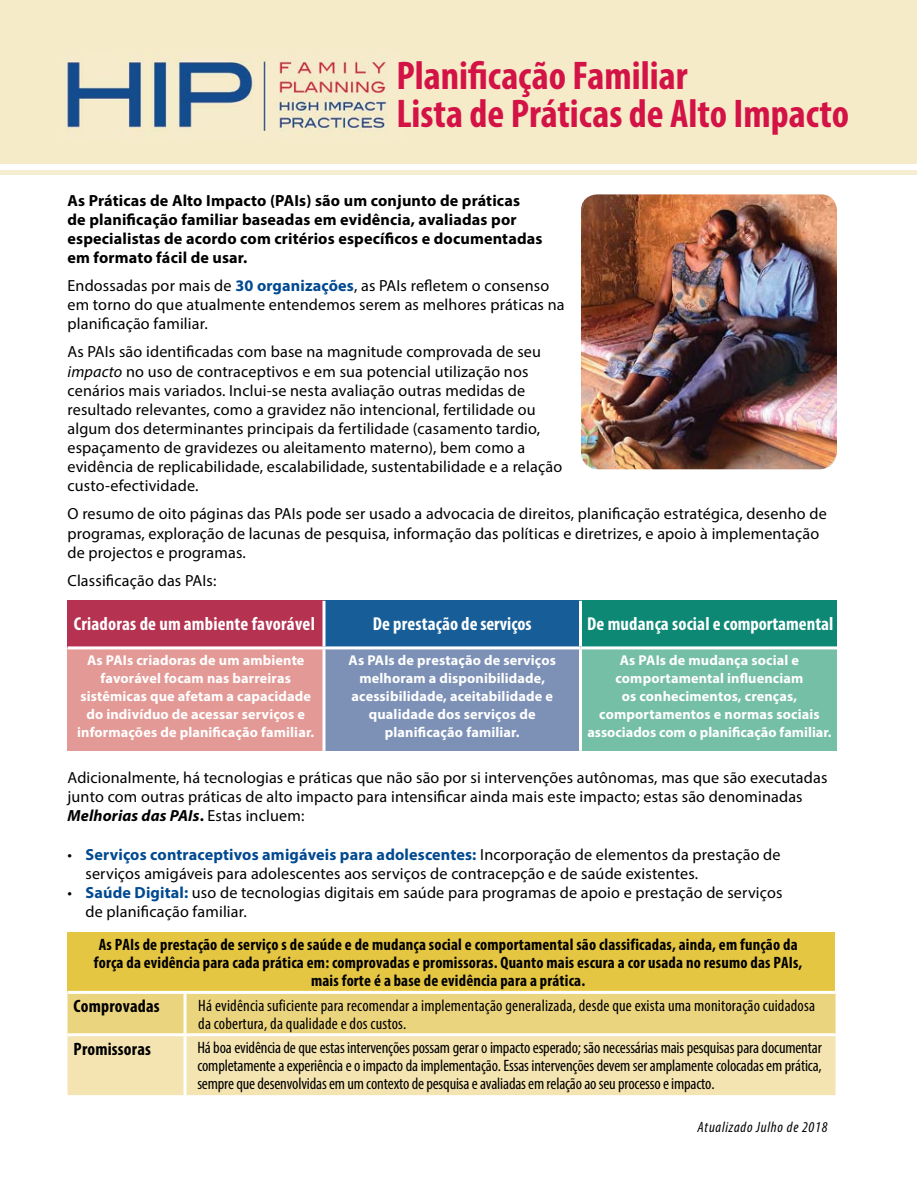
<style>
.page{position:relative;width:918px;height:1188px;background:#fff}
.page>*{position:absolute;margin:0;border:0;box-sizing:border-box;transform-origin:0 0}
.t1{font:700 condensed 40.2px/38.2px "Myriad Pro";color:#d31245}
.t2{font:700 condensed 18.75px "Myriad Pro";letter-spacing:.01em;color:#fff}
.t3{font:700 condensed 18px "Myriad Pro";letter-spacing:.01em;color:#000}
.t4{font:condensed 16.5px/18px "Myriad Pro";letter-spacing:.01em;color:#000}
.t5{font:700 condensed 16.5px/18px "Myriad Pro";letter-spacing:.01em;color:#000;text-align:center}
.t6{font:16.2px/19px "Myriad Pro";letter-spacing:.01em;color:#000}
.t7{font:700 16.2px/19px "Myriad Pro";letter-spacing:.01em;color:#000}
.t8{font:italic condensed 15px "Myriad Pro";letter-spacing:.05em;color:#000}
.t9{font:700 14.25px/18px "Myriad Pro";letter-spacing:.01em;color:#fff;text-align:center}
.s1{font-weight:700;color:#004990}
.s2{font-style:italic}
.s3{font-weight:700;font-style:italic}
.s4{font-weight:700}
</style>
<div class="page">
<div style="left:0;top:1px;width:916px;height:163px;background:#f6ebc9"></div>
<img style="left:63px;top:54px;width:324px;height:84px">
<div style="left:0;top:170px;width:916px;height:5px;background:#f6eed3"></div>
<div style="left:68px;top:601px;width:256px;height:47px;background:#b53251"></div>
<div style="left:324px;top:601px;width:256px;height:47px;background:#175d97"></div>
<div style="left:580px;top:601px;width:257px;height:47px;background:#0d8875"></div>
<div style="left:68px;top:648px;width:256px;height:103px;background:#e39a96"></div>
<div style="left:324px;top:648px;width:256px;height:103px;background:#7d91b7"></div>
<div style="left:580px;top:648px;width:257px;height:103px;background:#75bfa6"></div>
<svg style="left:322px;top:601px;width:4px;height:45px"></svg>
<hr style="left:579px;top:601px;width:3px;height:45px;background:#fff">
<hr style="left:68px;top:646px;width:256px;height:3px;background:#fff">
<hr style="left:324px;top:646px;width:256px;height:3px;background:#fff">
<svg style="left:322px;top:649px;width:4px;height:102px"></svg>
<hr style="left:580px;top:646px;width:257px;height:3px;background:#fff">
<hr style="left:579px;top:649px;width:3px;height:102px;background:#fff">
<div style="left:68px;top:932px;width:768px;height:60px;background:#e4c642"></div>
<div style="left:68px;top:994px;width:768px;height:39px;background:#ebd47e"></div>
<div style="left:68px;top:1036px;width:768px;height:59px;background:#f3e4b1"></div>
<hr style="left:68px;top:991px;width:117px;height:3px;background:#fff">
<hr style="left:185px;top:991px;width:651px;height:3px;background:#fff">
<hr style="left:184px;top:994px;width:3px;height:39px;background:#fff">
<hr style="left:184px;top:1036px;width:3px;height:59px;background:#fff">
<img style="left:581px;top:194px;width:256px;height:275px">
<h1 class="t1" style="left:396px;top:56px;width:454px">Planificação Familiar<br>Lista de Práticas de Alto Impacto</h1>
<p class="t7" style="left:68px;top:190px;width:476px">As Práticas de Alto Impacto (PAIs) são um conjunto de práticas de planificação familiar baseadas em evidência, avaliadas por especialistas de acordo com critérios específicos e documentadas em formato fácil de usar.</p>
<p class="t6" style="left:68px;top:276px;width:499px">Endossadas por mais de <span class="s1">30 organizações</span>, as PAIs refletem o consenso em torno do que atualmente entendemos serem as melhores práticas na planificação familiar.</p>
<p class="t6" style="left:68px;top:342px;width:496px">As PAIs são identificadas com base na magnitude comprovada de seu <span class="s2">impacto</span> no uso de contraceptivos e em sua potencial utilização nos cenários mais variados. Inclui-se nesta avaliação outras medidas de resultado relevantes, como a gravidez não intencional, fertilidade ou algum dos determinantes principais da fertilidade (casamento tardio, espaçamento de gravidezes ou aleitamento materno), bem como a evidência de replicabilidade, escalabilidade, sustentabilidade e a relação custo-efectividade.</p>
<p class="t6" style="left:68px;top:504px;width:761px">O resumo de oito páginas das PAIs pode ser usado a advocacia de direitos, planificação estratégica, desenho de programas, exploração de lacunas de pesquisa, informação das políticas e diretrizes, e apoio à implementação de projectos e programas.</p>
<p class="t6" style="left:68px;top:571px;width:150px">Classificação das PAIs:</p>
<p class="t2" style="left:74px;top:612px;width:242px">Criadoras de umambiente favorável</p>
<p class="t2" style="left:373px;top:612px;width:160px">De prestação de serviços</p>
<p class="t2" style="left:587px;top:612px;width:248px">De mudança social e comportamental</p>
<p class="t9" style="left:77px;top:651px;width:239px">As PAIs criadoras de um ambiente favorável focam nas barreiras sistêmicas que afetam a capacidade do indivíduo de acessar serviços e informações de planificação familiar.</p>
<p class="t9" style="left:349px;top:651px;width:209px">As PAIs de prestação de serviços melhoram a disponibilidade, acessibilidade, aceitabilidade e qualidade dos serviços de planificação familiar.</p>
<p class="t9" style="left:587px;top:651px;width:246px">As PAIs de mudança social e comportamental influenciam<br>os conhecimentos, crenças, comportamentos e normas sociais associados com o planificação familiar.</p>
<p class="t6" style="left:68px;top:768px;width:761px">Adicionalmente, há tecnologias e práticas que não são por si intervenções autônomas, mas que são executadas junto com outras práticas de alto impacto para intensificar ainda mais este impacto; estas são denominadas<br><span class="s3">Melhorias das PAIs</span><span class="s4">.</span> Estas incluem:</p>
<p class="t6" style="left:85px;top:844px;width:697px;text-indent:-18px">• <span class="s1">Serviços contraceptivos amigáveis para adolescentes:</span> Incorporação de elementos da prestação de serviços amigáveis para adolescentes aos serviços de contracepção e de saúde existentes.</p>
<p class="t6" style="left:85px;top:883px;width:699px;text-indent:-18px">• <span class="s1">Saúde Digital:</span> uso de tecnologias digitais em saúde para programas de apoio e prestação de serviços de planificação familiar.</p>
<p class="t5" style="left:94px;top:936px;width:710px">As PAIs de prestação de serviço s de saúde e de mudança social e comportamental são classificadas, ainda, em função da força da evidência para cada prática em: comprovadas e promissoras. Quanto mais escura a cor usada no resumo das PAIs, mais forte é a base de evidência para a prática.</p>
<p class="t3" style="left:74px;top:994px;width:88px">Comprovadas</p>
<p class="t4" style="left:198px;top:996px;width:618px">Há evidência suficiente para recomendar a implementação generalizada, desde que exista uma monitoração cuidadosa da cobertura, da qualidade e dos custos.</p>
<p class="t3" style="left:74px;top:1038px;width:79px">Promissoras</p>
<p class="t4" style="left:197px;top:1039px;width:626px;text-align:justify">Há boa evidência de que estas intervenções possam gerar o impacto esperado; são necessárias mais pesquisas para documentar completamente a experiência e o impacto da implementação. Essas intervenções devem ser amplamente colocadas em prática, sempre que desenvolvidas em um contexto de pesquisa e avaliadas em relação ao seu processo e impacto.</p>
<p class="t8" style="left:698px;top:1118px;width:132px">Atualizado Julho de 2018</p>
</div>
